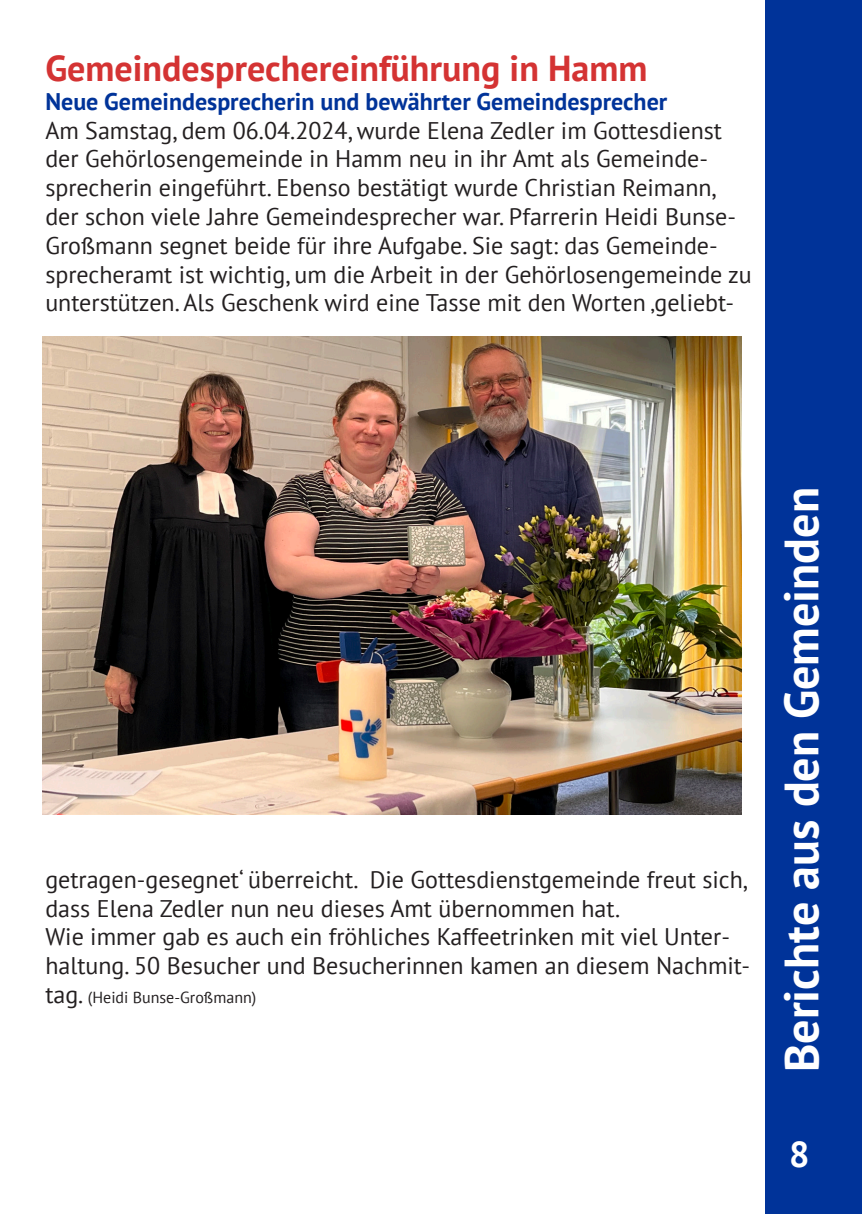
<style>
.page{position:relative;width:862px;height:1214px;background:#fff}
.page>*{position:absolute;margin:0;border:0;box-sizing:border-box;transform-origin:0 0}
.t1{font:700 48px "PT Sans";color:#fff}
.t2{font:700 36px "PT Sans";color:#d43333}
.t3{font:700 36px "PT Sans";color:#fff}
.t4{font:24px/28.8px "PT Sans";color:#231f20}
.t5{font:700 24px "PT Sans";color:#039}
.t6{font:16px "PT Sans";color:#231f20}
.s1{font-size:24px}
</style>
<div class="page">
<img style="left:43px;top:336px;width:699px;height:478px">
<div style="left:765px;top:0;width:97px;height:1213px;background:#039"></div>
<p class="t2" style="left:45px;top:44px;width:603px">Gemeindesprechereinführung in Hamm</p>
<p class="t5" style="left:45px;top:85px;width:623px">Neue Gemeindesprecherin und bewährter Gemeindesprecher</p>
<p class="t4" style="left:45px;top:115px;width:708px">Am Samstag, dem 06.04.2024, wurde Elena Zedler im Gottesdienst der Gehörlosengemeinde in Hamm neu in ihr Amt als Gemeinde&shy;sprecherin eingeführt. Ebenso bestätigt wurde Christian Reimann, der schon viele Jahre Gemeindesprecher war. Pfarrerin Heidi Bunse-Großmann segnet beide für ihre Aufgabe. Sie sagt: das Gemeinde&shy;sprecheramt ist wichtig, um die Arbeit in der Gehörlosengemeinde zu unterstützen. Als Geschenk wird eine Tasse mit den Worten ‚geliebt-</p>
<p class="t4" style="left:45px;top:864px;width:703px">getragen-gesegnet‘ überreicht. Die Gottesdienstgemeinde freut sich, dass Elena Zedler nun neu dieses Amt übernommen hat.</p>
<p class="t4" style="left:45px;top:921px;width:706px">Wie immer gab es auch ein fröhliches Kaffeetrinken mit viel Unter&shy;haltung. 50 Besucher und Besucherinnen kamen an diesem Nachmit-</p>
<p class="t6" style="left:45px;top:987px;width:212px"><span class="s1">tag.</span> (Heidi Bunse-Großmann)</p>
<p class="t1" style="left:770px;top:1071px;width:586px;rotate:-90deg">Berichte aus den Gemeinden</p>
<p class="t3" style="left:789px;top:1130px;width:22px">8</p>
</div>
